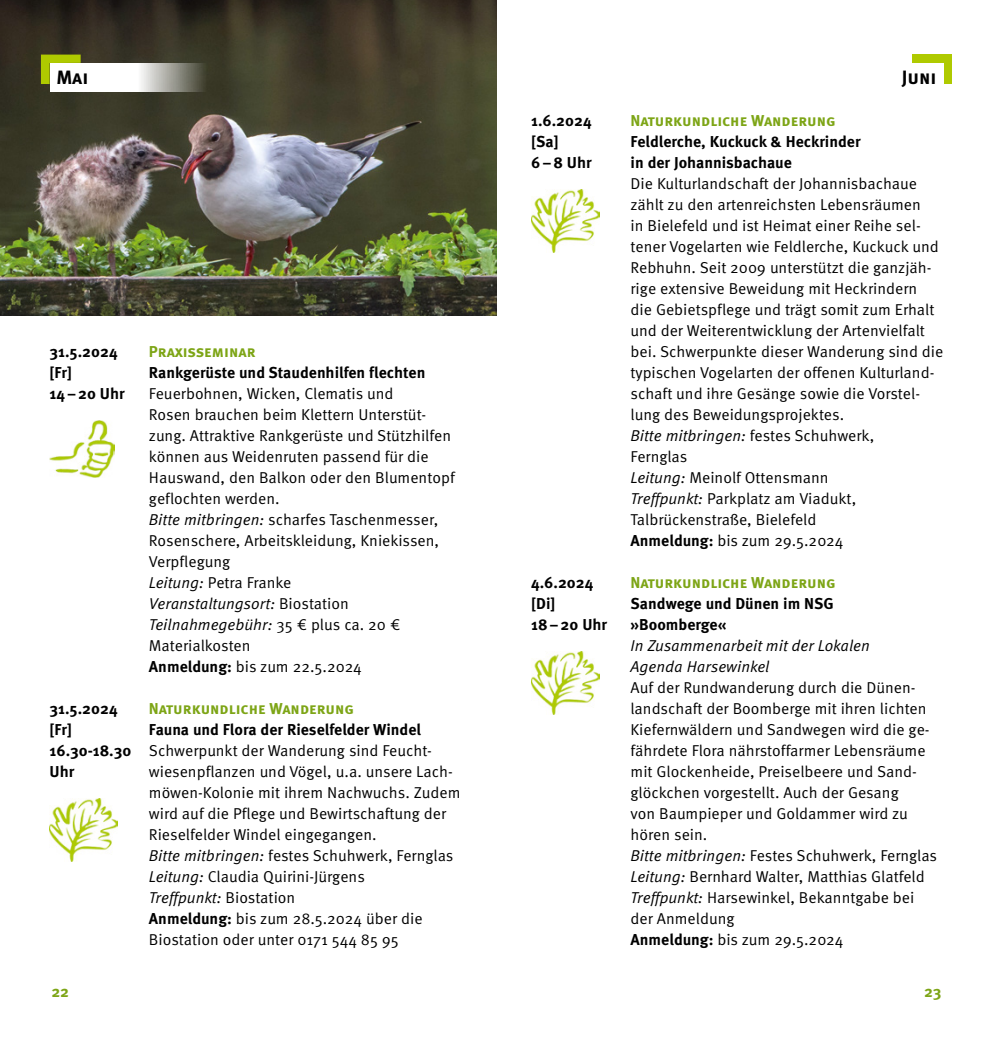
<style>
.page{position:relative;width:993px;height:1042px;background:#fff}
.page>*{position:absolute;margin:0;border:0;box-sizing:border-box;transform-origin:0 0}
.head2_Titel{font:700 19.25px "Meta Pro";color:#000}
.Lauftext_oE{font:15.75px/21px "Meta Pro Norm";color:#000}
.Lauftext_oE-2{font:700 15.75px/21px "Meta Pro";color:#000}
.Lauftext_oE-3{font:15.75px/21px "Meta Pro Norm Ita";color:#000}
.Lauftext_oE-4{font:700 15.75px "Meta Pro";color:#7da516}
.head2_Titel-2{font:700 15.75px "Meta Pro";color:#7da516}
.s1{font-family:"Meta Pro Norm Ita"}
.s2{font-family:"Meta Pro Norm"}
.s3{font-family:"Meta Pro";font-weight:700}
</style>
<div class="page">
<img style="left:0;top:0;width:496px;height:315px">
<svg style="left:41px;top:55px;width:40px;height:29px"></svg>
<svg style="left:50px;top:63px;width:173px;height:28px"></svg>
<div style="left:911px;top:55px;width:40px;height:29px;background:#afca00"></div>
<div style="left:737px;top:63px;width:206px;height:28px;background:#fff"></div>
<img style="left:50px;top:798px;width:67px;height:63px">
<img style="left:531px;top:189px;width:68px;height:63px">
<img style="left:531px;top:651px;width:68px;height:63px">
<img style="left:50px;top:420px;width:65px;height:57px">
<p class="head2_Titel" style="left:56px;top:62px;width:34px">Mai</p>
<p class="head2_Titel" style="left:901px;top:62px;width:36px">Juni</p>
<p class="Lauftext_oE-2" style="left:50px;top:340px;width:69px">31.5.2024</p>
<p class="Lauftext_oE-2" style="left:50px;top:361px;width:24px">[Fr]</p>
<p class="Lauftext_oE-2" style="left:50px;top:382px;width:77px">14–20 Uhr</p>
<p class="Lauftext_oE-2" style="left:50px;top:697px;width:69px">31.5.2024</p>
<p class="Lauftext_oE-2" style="left:50px;top:718px;width:24px">[Fr]</p>
<p class="Lauftext_oE-2" style="left:50px;top:739px;width:83px">16.30-18.30<br>Uhr</p>
<p class="Lauftext_oE-4" style="left:149px;top:339px;width:108px">Praxisseminar</p>
<p class="Lauftext_oE-2" style="left:149px;top:361px;width:278px">Rankgerüste und Staudenhilfen flechten</p>
<p class="Lauftext_oE" style="left:149px;top:382px;width:307px">Feuerbohnen, Wicken, Clematis und<br>Rosen brauchen beim Klettern Unterstüt&shy;zung. Attraktive Rankgerüste und Stützhilfen können aus Weidenruten passend für die Hauswand, den Balkon oder den Blumentopf geflochten werden.</p>
<p class="Lauftext_oE" style="left:149px;top:508px;width:291px;text-align:justify"><span class="s1">Bitte mitbringen:</span> scharfes Taschenmesser, Rosenschere, Arbeitskleidung, Kniekissen, Verpflegung</p>
<p class="Lauftext_oE" style="left:149px;top:571px;width:144px"><span class="s1">Leitung:</span> Petra Franke</p>
<p class="Lauftext_oE-3" style="left:149px;top:592px;width:201px">Veranstaltungsort: <span class="s2">Biostation</span></p>
<p class="Lauftext_oE" style="left:149px;top:613px;width:253px"><span class="s1">Teilnahmegebühr:</span> 35 € plus ca. 20 €<br>Materialkosten</p>
<p class="Lauftext_oE" style="left:149px;top:655px;width:214px"><span class="s3">Anmeldung:</span> bis zum 22.5.2024</p>
<p class="Lauftext_oE-4" style="left:149px;top:696px;width:206px">Naturkundliche Wanderung</p>
<p class="Lauftext_oE-2" style="left:149px;top:718px;width:273px">Fauna und Flora der Rieselfelder Windel</p>
<p class="Lauftext_oE" style="left:149px;top:739px;width:313px">Schwerpunkt der Wanderung sind Feucht&shy;wiesenpflanzen und Vögel, u.a. unsere Lach&shy;möwen-Kolonie mit ihrem Nachwuchs. Zudem wird auf die Pflege und Bewirtschaftung der Rieselfelder Windel eingegangen.</p>
<p class="Lauftext_oE" style="left:149px;top:844px;width:306px"><span class="s1">Bitte mitbringen:</span> festes Schuhwerk, Fernglas</p>
<p class="Lauftext_oE" style="left:149px;top:865px;width:217px"><span class="s1">Leitung:</span> Claudia Quirini-Jürgens</p>
<p class="Lauftext_oE-3" style="left:149px;top:886px;width:148px">Treffpunkt: <span class="s2">Biostation</span></p>
<p class="Lauftext_oE" style="left:149px;top:907px;width:275px"><span class="s3">Anmeldung:</span> bis zum 28.5.2024 über die<br>Biostation oder unter 0171 544 85 95</p>
<p class="Lauftext_oE-2" style="left:531px;top:109px;width:62px">1.6.2024</p>
<p class="Lauftext_oE-2" style="left:531px;top:130px;width:29px">[Sa]</p>
<p class="Lauftext_oE-2" style="left:531px;top:151px;width:62px">6–8 Uhr</p>
<p class="Lauftext_oE-2" style="left:531px;top:571px;width:64px">4.6.2024</p>
<p class="Lauftext_oE-2" style="left:531px;top:592px;width:26px">[Di]</p>
<p class="Lauftext_oE-2" style="left:531px;top:613px;width:78px">18–20 Uhr</p>
<p class="Lauftext_oE-4" style="left:630px;top:108px;width:206px">Naturkundliche Wanderung</p>
<p class="Lauftext_oE-2" style="left:630px;top:130px;width:232px">Feldlerche, Kuckuck &amp; Heckrinder in der Johannisbachaue</p>
<p class="Lauftext_oE" style="left:630px;top:172px;width:314px">Die Kulturlandschaft der Johannisbachaue zählt zu den artenreichsten Lebensräumen<br>in Bielefeld und ist Heimat einer Reihe sel&shy;tener Vogelarten wie Feldlerche, Kuckuck und Rebhuhn. Seit 2009 unterstützt die ganzjäh&shy;rige extensive Beweidung mit Heckrindern<br>die Gebietspflege und trägt somit zum Erhalt und der Weiterentwicklung der Artenvielfalt bei. Schwerpunkte dieser Wanderung sind die typischen Vogelarten der offenen Kulturland&shy;schaft und ihre Gesänge sowie die Vorstel&shy;lung des Beweidungsprojektes.</p>
<p class="Lauftext_oE" style="left:630px;top:424px;width:245px"><span class="s1">Bitte mitbringen:</span> festes Schuhwerk,<br>Fernglas</p>
<p class="Lauftext_oE" style="left:630px;top:466px;width:199px"><span class="s1">Leitung:</span> Meinolf Ottensmann</p>
<p class="Lauftext_oE" style="left:630px;top:487px;width:227px"><span class="s1">Treffpunkt:</span> Parkplatz am Viadukt,<br>Talbrückenstraße, Bielefeld</p>
<p class="Lauftext_oE" style="left:630px;top:529px;width:214px"><span class="s3">Anmeldung:</span> bis zum 29.5.2024</p>
<p class="Lauftext_oE-4" style="left:630px;top:570px;width:206px">Naturkundliche Wanderung</p>
<p class="Lauftext_oE-2" style="left:630px;top:592px;width:205px">Sandwege und Dünen im NSG »Boomberge«</p>
<p class="Lauftext_oE-3" style="left:630px;top:634px;width:241px">In Zusammenarbeit mit der Lokalen<br>Agenda Harsewinkel</p>
<p class="Lauftext_oE" style="left:630px;top:676px;width:300px">Auf der Rundwanderung durch die Dünen&shy;landschaft der Boomberge mit ihren lichten Kiefernwäldern und Sandwegen wird die ge&shy;fährdete Flora nährstoffarmer Lebensräume mit Glockenheide, Preiselbeere und Sand&shy;glöckchen vorgestellt. Auch der Gesang<br>von Baumpieper und Goldammer wird zu hören sein.</p>
<p class="Lauftext_oE" style="left:630px;top:844px;width:308px"><span class="s1">Bitte mitbringen:</span> Festes Schuhwerk, Fernglas</p>
<p class="Lauftext_oE" style="left:630px;top:865px;width:296px"><span class="s1">Leitung:</span> Bernhard Walter, Matthias Glatfeld</p>
<p class="Lauftext_oE" style="left:630px;top:886px;width:285px"><span class="s1">Treffpunkt:</span> Harsewinkel, Bekanntgabe bei der Anmeldung</p>
<p class="Lauftext_oE" style="left:630px;top:928px;width:214px"><span class="s3">Anmeldung:</span> bis zum 29.5.2024</p>
<p class="head2_Titel-2" style="left:51px;top:979px;width:19px">22</p>
<p class="head2_Titel-2" style="left:923px;top:979px;width:19px">23</p>
</div>
